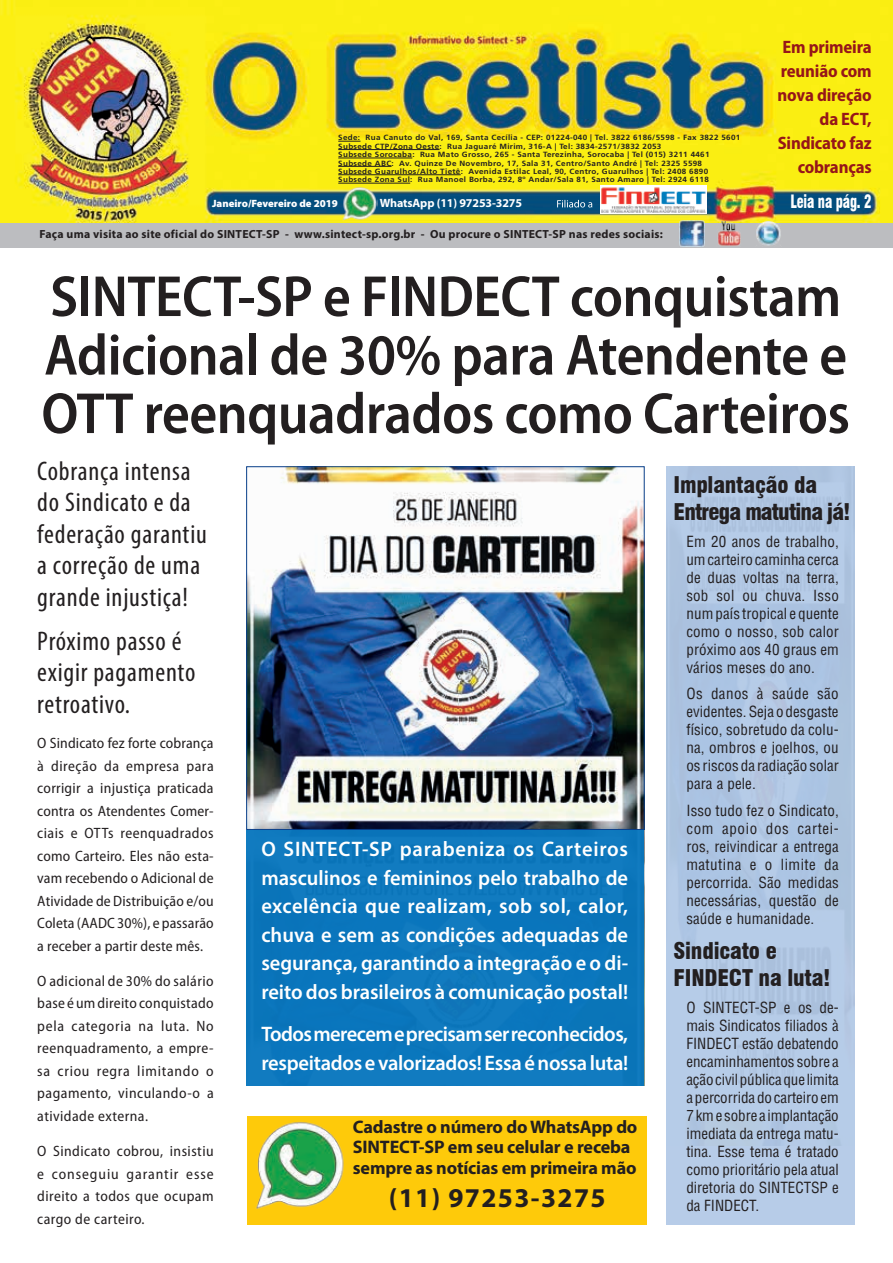
<style>
.page{position:relative;width:893px;height:1263px;background:#fff}
.page>*{position:absolute;margin:0;border:0;box-sizing:border-box;transform-origin:0 0}
.t1{font:600 semi-condensed 58.5px/58.5px "Myriad Pro";letter-spacing:-.01em;color:#231f20}
.t2{font:700 27.3px "Myriad Pro";letter-spacing:.05em;color:#231f20}
.t3{font:condensed 27px/31.5px "Myriad Pro";letter-spacing:.03em;color:#231f20}
.t4{font:900 condensed 22.5px/27px "Swiss 721 BT";letter-spacing:-.04em;color:#231f20}
.t5{font:900 condensed 22.5px/27px "Swiss 721 BT";letter-spacing:-.01em;color:#231f20}
.t6{font:600 21px/28.5px "Myriad Pro";letter-spacing:-.015em;color:#fff;text-align:justify}
.t7{font:700 18.15px/20.4px "Myriad Pro";letter-spacing:-.01em;color:#231f20}
.t8{font:700 semi-condensed 18px/24px "Myriad Pro";letter-spacing:-.01em;color:#961619;text-align:right}
.t9{font:900 condensed 18px "Swiss 721 BT";letter-spacing:-.01em;color:#fff;scale:.78 1}
.t10{font:15px/18px "Switzerland Condensed";letter-spacing:.01em;color:#231f20;text-align:justify}
.t11{font:semi-condensed 15px/22.5px "Myriad Pro";letter-spacing:.03em;color:#231f20;text-align:justify}
.t12{font:700 12px "Myriad Pro";letter-spacing:-.01em;color:#fff}
.t13{font:700 11.7px "Myriad Pro";letter-spacing:.02em;color:#231f20}
.t14{font:900 10.65px "Myriad Pro";color:#fff}
.t15{font:700 7.5px/8.4px "Frutiger LT Std";letter-spacing:.04em;color:#231f20;scale:1.07 1}
</style>
<div class="page">
<div style="left:666px;top:467px;width:189px;height:758px;background:#b3c8e5"></div>
<img style="left:248px;top:468px;width:394px;height:360px">
<div style="left:247px;top:828px;width:397px;height:258px;background:#0a76bd"></div>
<div style="left:0;top:213px;width:893px;height:35px;background:#bcbdc0"></div>
<img style="left:0;top:0;width:893px;height:222px">
<svg style="left:557px;top:200px;width:35px;height:8px"></svg>
<svg style="left:338px;top:141px;width:22px;height:1px"></svg>
<hr style="left:338px;top:149px;width:102px;height:1px;background:#231f20">
<hr style="left:338px;top:158px;width:74px;height:1px;background:#231f20">
<hr style="left:338px;top:166px;width:54px;height:1px;background:#231f20">
<hr style="left:338px;top:174px;width:123px;height:1px;background:#231f20">
<hr style="left:338px;top:183px;width:72px;height:1px;background:#231f20">
<img style="left:756px;top:222px;width:25px;height:24px">
<img style="left:717px;top:222px;width:25px;height:24px">
<img style="left:679px;top:221px;width:26px;height:25px">
<img style="left:600px;top:185px;width:106px;height:28px">
<img style="left:339px;top:186px;width:38px;height:36px">
<div style="left:248px;top:1116px;width:399px;height:109px;background:#feca0a"></div>
<img style="left:247px;top:1119px;width:97px;height:95px">
<div style="left:246px;top:466px;width:398px;height:364px;border:1px solid #083e89"></div>
<p class="t15" style="left:338px;top:134px;width:377px">Sede: Rua Canuto do Val, 169, Santa Cecília - CEP: 01224-040 | Tel. 3822 6186/5598 - Fax 3822 5601<br>Subsede CTP/Zona Oeste: Rua Jaguaré Mirim, 316-A | Tel: 3834-2571/3832 2053<br>Subsede Sorocaba: Rua Mato Grosso, 265 - Santa Terezinha, Sorocaba | Tel (015) 3211 4461<br>Subsede ABC: Av. Quinze De Novembro, 17, Sala 31, Centro/Santo André | Tel: 2325 5598<br>Subsede Guarulhos/Alto Tietê: Avenida Estilac Leal, 90, Centro, Guarulhos | Tel: 2408 6890<br>Subsede Zona Sul: Rua Manoel Borba, 292, 8º Andar/Sala 81, Santo Amaro | Tel: 2924 6118</p>
<p class="t8" style="left:778px;top:35px;width:96px">Em primeira reunião com nova direção da ECT,<br>Sindicato faz cobranças</p>
<p class="t14" style="left:212px;top:196px;width:127px">Janeiro/Fevereiro de 2019</p>
<p class="t12" style="left:380px;top:195px;width:144px">WhatsApp (11) 97253-3275</p>
<p class="t9" style="left:790px;top:191px;width:106px">Leia na pág. 2</p>
<p class="t13" style="left:39px;top:226px;width:625px">Faça uma visita ao site oficial do SINTECT-SP - www.sintect-sp.org.br - Ou procure o SINTECT-SP nas redes sociais:</p>
<h1 class="t1" style="left:41px;top:268px;width:810px">SINTECT-SP e FINDECT conquistam<br>Adicional de 30% para Atendente e<br>OTT reenquadrados como Carteiros</h1>
<h3 class="t4" style="left:674px;top:472px;width:179px">Implantação da<br>Entrega matutina já!</h3>
<p class="t10" style="left:686px;top:532px;width:154px">Em 20 anos de trabalho, um carteiro caminha cerca de duas voltas na terra, sob sol ou chuva. Isso num país tropical e quente como o nosso, sob calor próximo aos 40 graus em vários meses do ano.</p>
<p class="t10" style="left:686px;top:685px;width:154px">Os danos à saúde são evidentes. Seja o desgaste físico, sobretudo da colu&shy;na, ombros e joelhos, ou os riscos da radiação solar para a pele.</p>
<p class="t10" style="left:686px;top:801px;width:154px">Isso tudo fez o Sindicato, com apoio dos cartei&shy;ros, reivindicar a entrega matutina e o limite da percorrida. São medidas necessárias, questão de saúde e humanidade.</p>
<h3 class="t5" style="left:674px;top:938px;width:158px">Sindicato e<br>FINDECT na luta!</h3>
<p class="t10" style="left:686px;top:998px;width:154px">O SINTECT-SP e os de&shy;mais Sindicatos filiados à FINDECT estão debatendo encaminhamentos sobre a ação civil pública que limita a percorrida do carteiro em 7 km e sobre a implantação imediata da entrega matu&shy;tina. Esse tema é tratado como prioritário pela atual diretoria do SINTECTSP e da FINDECT.</p>
<h3 class="t3" style="left:37px;top:454px;width:171px">Cobrança intensa do Sindicato e da federação garantiu a correção de uma grande injustiça!</h3>
<h3 class="t3" style="left:37px;top:625px;width:160px">Próximo passo é exigir pagamento retroativo.</h3>
<p class="t11" style="left:37px;top:732px;width:178px">O Sindicato fez forte cobrança à direção da empresa para corrigir a injustiça praticada contra os Atendentes Comer&shy;ciais e OTTs reenquadrados como Carteiro. Eles não esta&shy;vam recebendo o Adicional de Atividade de Distribuição e/ou Coleta (AADC 30%), e passarão a receber a partir deste mês.</p>
<p class="t11" style="left:37px;top:970px;width:178px">O adicional de 30% do salário base é um direito conquistado pela categoria na luta. No reenquadramento, a empre&shy;sa criou regra limitando o pagamento, vinculando-o a atividade externa.</p>
<p class="t11" style="left:37px;top:1140px;width:178px">O Sindicato cobrou, insistiu e conseguiu garantir esse direito a todos que ocupam cargo de carteiro.</p>
<p class="t6" style="left:261px;top:834px;width:368px">O SINTECT-SP parabeniza os Carteiros masculinos e femininos pelo trabalho de excelência que realizam, sob sol, calor, chuva e sem as condições adequadas de segurança, garantindo a integração e o di&shy;reito dos brasileiros à comunicação postal!</p>
<h3 class="t6" style="left:261px;top:1019px;width:369px">Todos merecem e precisam ser reconhecidos, respeitados e valorizados! Essa é nossa luta!</h3>
<p class="t7" style="left:353px;top:1116px;width:286px">Cadastre o número do WhatsApp do<br>SINTECT-SP em seu celular e receba sempre as notícias em primeira mão</p>
<h2 class="t2" style="left:389px;top:1180px;width:218px">(11) 97253-3275</h2>
</div>
